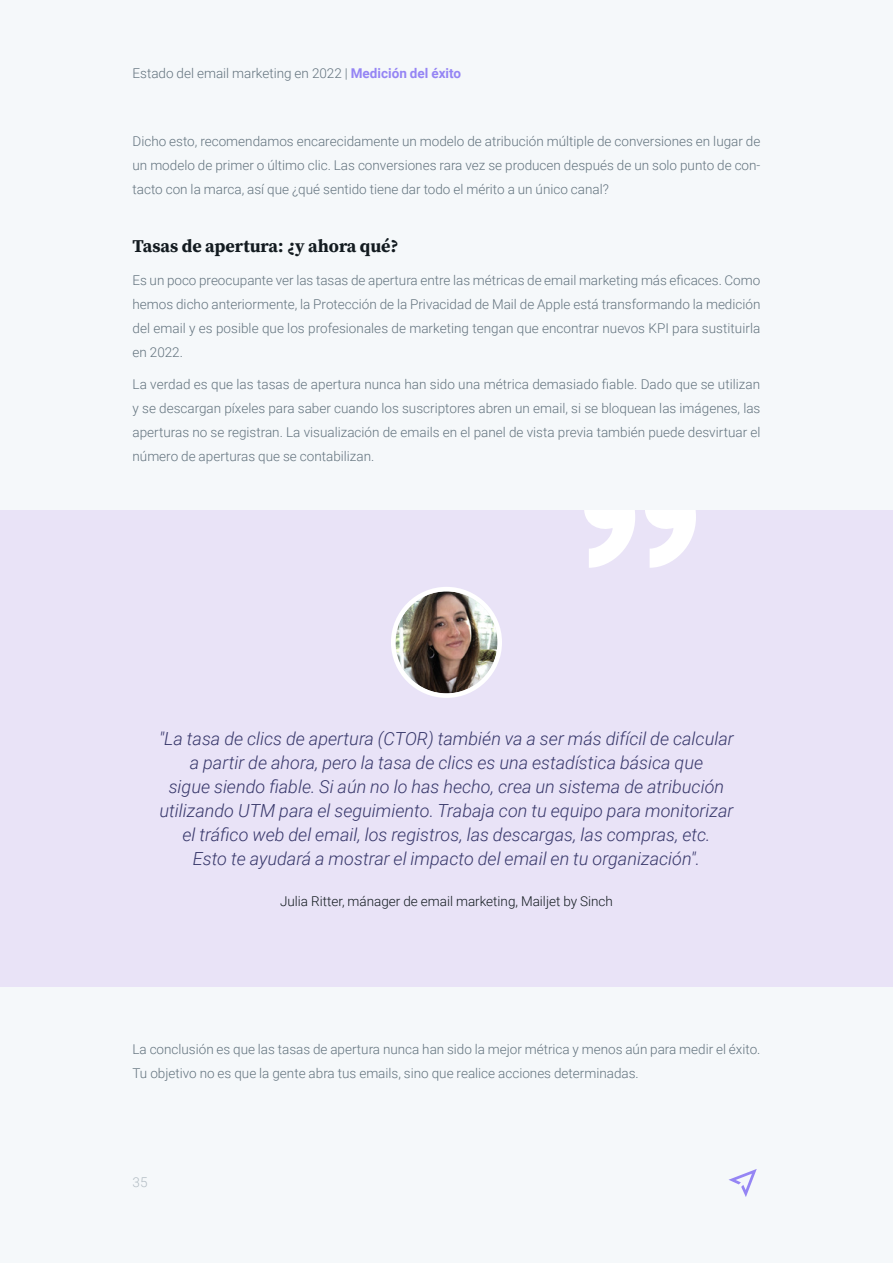
<style>
.page{position:relative;width:893px;height:1263px;background:#f5f8fa}
.page>*{position:absolute;margin:0;border:0;box-sizing:border-box;transform-origin:0 0}
.t1{font:italic 300 18px/24px "Roboto";color:#38386b;text-align:center}
.t2{font:700 18px "Source Serif Pro";color:#131b20}
.t3{font:300 13.5px/24px "Roboto";color:#63737e;text-align:justify}
.t4{font:300 13.5px "Roboto";color:#131b20}
.t5{font:300 13.5px "Roboto";color:#b3bdc4}
.s1{font-weight:700;color:#9585f4}
</style>
<div class="page">
<svg style="left:728px;top:1169px;width:29px;height:28px"></svg>
<div style="left:0;top:510px;width:893px;height:476px;background:#e9e3f7"></div>
<svg style="left:584px;top:510px;width:112px;height:58px"></svg>
<svg style="left:393px;top:589px;width:107px;height:107px"></svg>
<img style="left:395px;top:591px;width:102px;height:102px;border-radius:51px">
<div style="left:391px;top:587px;width:111px;height:111px;border:4px solid #fff;border-radius:50%"></div>
<p class="t3" style="left:132px;top:61px;width:330px">Estado del email marketing en 2022 | <span class="s1">Medición del éxito</span></p>
<p class="t3" style="left:133px;top:129px;width:629px">Dicho esto, recomendamos encarecidamente un modelo de atribución múltiple de conversiones en lugar de un modelo de primer o último clic. Las conversiones rara vez se producen después de un solo punto de con&shy;tacto con la marca, así que ¿qué sentido tiene dar todo el mérito a un único canal?</p>
<h1 class="t2" style="left:133px;top:234px;width:268px">Tasas de apertura: ¿y ahora qué?</h1>
<p class="t3" style="left:133px;top:267px;width:629px">Es un poco preocupante ver las tasas de apertura entre las métricas de email marketing más eficaces. Como hemos dicho anteriormente, la Protección de la Privacidad de Mail de Apple está transformando la medición del email y es posible que los profesionales de marketing tengan que encontrar nuevos KPI para sustituirla en 2022.</p>
<p class="t3" style="left:133px;top:372px;width:629px">La verdad es que las tasas de apertura nunca han sido una métrica demasiado fiable. Dado que se utilizan y se descargan píxeles para saber cuando los suscriptores abren un email, si se bloquean las imágenes, las aperturas no se registran. La visualización de emails en el panel de vista previa también puede desvirtuar el número de aperturas que se contabilizan.</p>
<p class="t1" style="left:159px;top:726px;width:576px">"La tasa de clics de apertura (CTOR) también va a ser más difícil de calcular a partir de ahora, pero la tasa de clics es una estadística básica que<br>sigue siendo fiable. Si aún no lo has hecho, crea un sistema de atribución utilizando UTM para el seguimiento. Trabaja con tu equipo para monitorizar el tráfico web del email, los registros, las descargas, las compras, etc.<br>Esto te ayudará a mostrar el impacto del email en tu organización".</p>
<p class="t4" style="left:280px;top:892px;width:334px">Julia Ritter, mánager de email marketing, Mailjet by Sinch</p>
<p class="t3" style="left:133px;top:1037px;width:629px">La conclusión es que las tasas de apertura nunca han sido la mejor métrica y menos aún para medir el éxito.<br>Tu objetivo no es que la gente abra tus emails, sino que realice acciones determinadas.</p>
<p class="t5" style="left:133px;top:1173px;width:16px">35</p>
</div>
